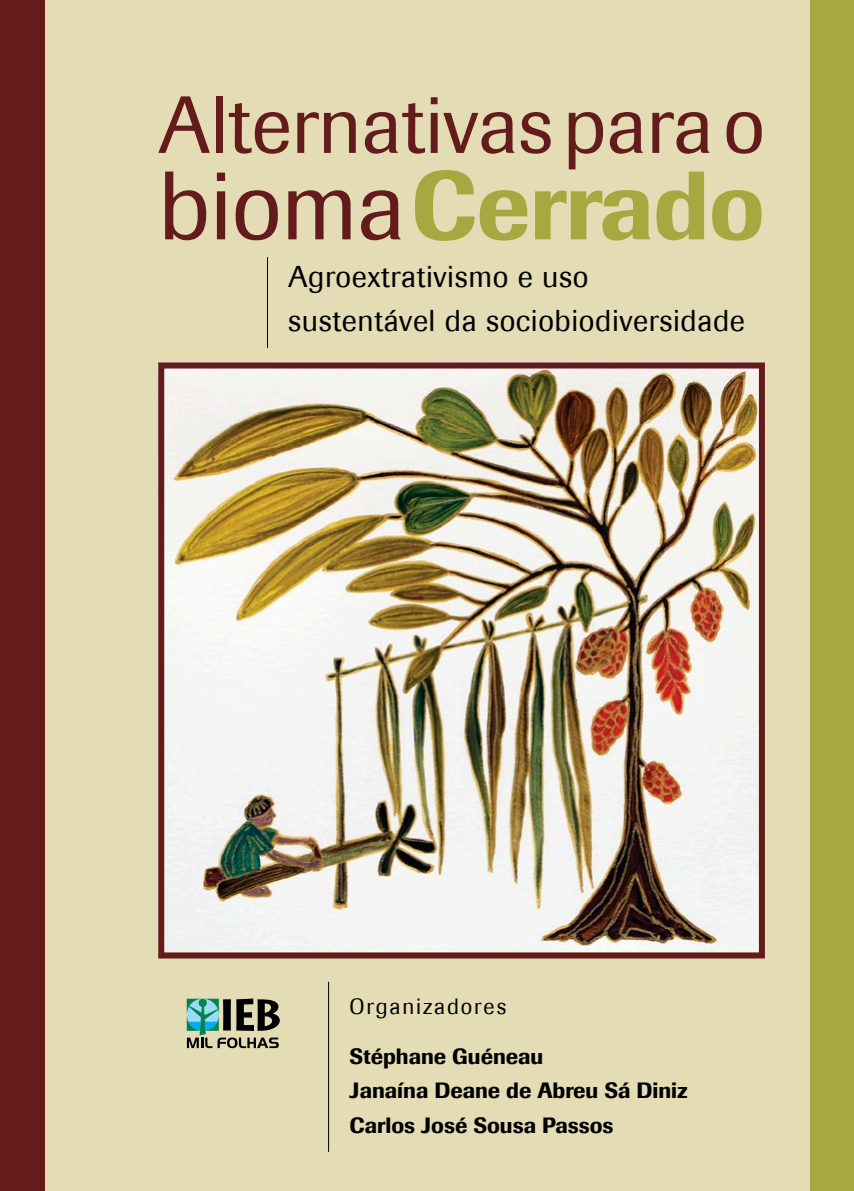
<style>
.page{position:relative;width:854px;height:1191px;background:#fff}
.page>*{position:absolute;margin:0;border:0;box-sizing:border-box;transform-origin:0 0}
.t1{font:500 96px "Imago";letter-spacing:-.005em;color:#a8a840}
.t2{font:80px "Imago";color:#631b1b}
.t3{font:30px/44px "Imago";letter-spacing:.02em;color:#000}
.t4{font:500 22px/34.4px "Imago";color:#000}
.t5{font:22px "Imago";letter-spacing:.085em;color:#000}
.s1{font-weight:400;color:#631b1b}
</style>
<div class="page">
<div style="left:45px;top:0;width:765px;height:1191px;background:#e4dcb4"></div>
<div style="left:0;top:0;width:45px;height:1191px;background:#631b1b"></div>
<div style="left:810px;top:0;width:44px;height:1191px;background:#a8a840"></div>
<hr style="left:267px;top:257px;width:1px;height:91px;background:#000">
<img style="left:165px;top:369px;width:593px;height:582px">
<div style="left:158px;top:362px;width:607px;height:596px;border:6px solid #631b1b"></div>
<hr style="left:328px;top:981px;width:1px;height:170px;background:#000">
<svg style="left:187px;top:998px;width:93px;height:50px"></svg>
<h2 class="t2" style="left:158px;top:78px;width:608px">Alternativas para o</h2>
<h1 class="t1" style="left:158px;top:148px;width:608px"><span class="s1">bioma</span>Cerrado</h1>
<h3 class="t3" style="left:288px;top:255px;width:458px">Agroextrativismo e uso<br>sustentável da sociobiodiversidade</h3>
<p class="t5" style="left:350px;top:993px;width:158px">Organizadores</p>
<p class="t4" style="left:350px;top:1038px;width:340px">Stéphane Guéneau<br>Janaína Deane de Abreu Sá Diniz<br>Carlos José Sousa Passos</p>
</div>
